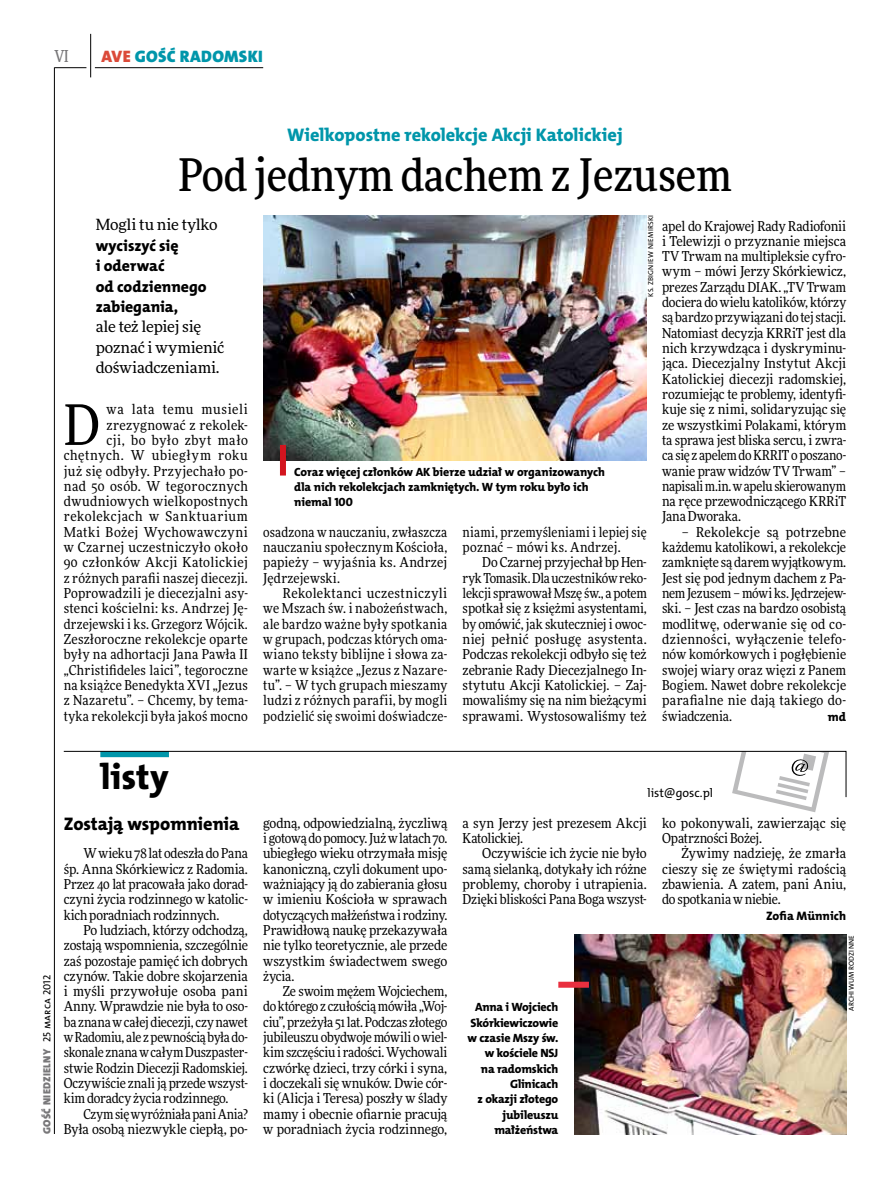
<style>
.page{position:relative;width:893px;height:1191px;background:#fff}
.page>*{position:absolute;margin:0;border:0;box-sizing:border-box;transform-origin:0 0}
.t1{font:55.95px "Freeday Narrow News";color:#000}
.t2{font:500 45px "Freeday Narrow";color:#000}
.t3{font:36px "The Mix HP8 Ex Bld";letter-spacing:.005em;color:#000}
.t4{font:18.3px "The Mix HP8 Ex Bld";letter-spacing:-.005em;color:#0096aa}
.t5{font:18.3px "The Mix HP8 Ex Bld";letter-spacing:-.005em;color:#000}
.t6{font:16.65px "The Mix HP9 Blk";letter-spacing:.02em;color:#0096aa}
.t7{font:500 16.5px "Freeday Narrow";color:#787779;scale:.9 1}
.t8{font:15.75px/20.4px "The Mix HP8 Ex Bld";color:#000}
.t9{font:15.45px/20.4px "Freeday News";letter-spacing:-.01em;color:#000}
.t10{font:13.65px/15.3px "Freeday Narrow News";letter-spacing:.01em;color:#000;text-align:justify}
.t11{font:13.65px/15.3px "Freeday Narrow News";letter-spacing:-.01em;color:#000;text-align:right}
.t12{font:12.3px "The Mix HP8 Ex Bld";letter-spacing:.005em;color:#000}
.t13{font:12.3px "The Mix HP5 Plain";color:#000}
.t14{font:12px/15.3px "The Mix HP8 Ex Bld";letter-spacing:-.015em;color:#000}
.t15{font:10.5px "The Mix HP9 Blk";letter-spacing:.025em;color:#787779}
.t16{font:7.2px "The Mix HP5 Plain";letter-spacing:.025em;color:#000}
.s1{color:#db4a39}
.s2{font-family:"The Mix HP5 Plain";color:#000}
</style>
<div class="page">
<hr style="left:54px;top:67px;width:1px;height:1067px;background:#000">
<hr style="left:90px;top:34px;width:1px;height:43px;background:#000">
<hr style="left:54px;top:67px;width:32px;height:1px;background:#000">
<hr style="left:95px;top:67px;width:168px;height:1px;background:#000">
<svg style="left:63px;top:751px;width:783px;height:61px"></svg>
<img style="left:263px;top:215px;width:384px;height:245px">
<div style="left:280px;top:445px;width:6px;height:30px;background:#d3151f"></div>
<img style="left:575px;top:935px;width:271px;height:199px">
<div style="left:558px;top:981px;width:31px;height:6px;background:#e92f3f"></div>
<p class="t7" style="left:54px;top:46px;width:17px">VI</p>
<p class="t6" style="left:101px;top:46px;width:163px"><span class="s1">AVE</span> GOŚĆ RADOMSKI</p>
<h3 class="t4" style="left:287px;top:123px;width:337px">Wielkopostne rekolekcje Akcji Katolickiej</h3>
<h2 class="t2" style="left:178px;top:147px;width:555px">Pod jednym dachem z Jezusem</h2>
<p class="t9" style="left:96px;top:214px;width:124px">Mogli tu nie tylko</p>
<p class="t8" style="left:96px;top:235px;width:112px">wyciszyć się<br>i oderwać<br>od codziennego zabiegania,</p>
<p class="t9" style="left:96px;top:316px;width:130px">ale też lepiej się poznać i wymienić doświadczeniami.</p>
<h1 class="t1" style="left:64px;top:390px;width:38px">D</h1>
<p class="t16" style="left:646px;top:297px;width:83px;rotate:-90deg">Ks. Zbigniew N iemirski</p>
<p class="t10" style="left:662px;top:218px;width:186px">apel do Krajowej Rady Radiofonii i Telewizji o przyznanie miejsca TV Trwam na multipleksie cyfro&shy;wym – mówi Jerzy Skórkiewicz, prezes Zarządu DIAK. „TV Trwam dociera do wielu katolików, którzy są bardzo przywiązani do tej stacji.<br>Natomiast decyzja KRRiT jest dla nich krzywdząca i dyskryminu&shy;jąca. Diecezjalny Instytut Akcji Katolickiej diecezji radomskiej, rozumiejąc te problemy, identyfi&shy;kuje się z nimi, solidaryzując się ze wszystkimi Polakami, którym ta sprawa jest bliska sercu, i zwra&shy;ca się z apelem do KRRIT o poszano&shy;wanie praw widzów TV Trwam” – napisali m.in. w apelu skierowanym na ręce przewodniczącego KRRiT Jana Dworaka.</p>
<p class="t10" style="left:662px;top:524px;width:186px;text-indent:20px">– Rekolekcje są potrzebne każdemu katolikowi, a rekolekcje zamknięte są darem wyjątkowym.<br>Jest się pod jednym dachem z Pa&shy;nem Jezusem – mówi ks. Jędrzejew&shy;ski. – Jest czas na bardzo osobistą modlitwę, oderwanie się od co&shy;dzienności, wyłączenie telefo&shy;nów komórkowych i pogłębienie swojej wiary oraz więzi z Panem Bogiem. Nawet dobre rekolekcje parafialne nie dają takiego do&shy;świadczenia.</p>
<p class="t10" style="left:64px;top:401px;width:186px;text-align:right">wa lata temu musieli zrezygnować z rekolek-<br>cji, bo było zbyt mało chętnych. W ubiegłym roku już się odbyły. Przyjechało po&shy;nad 50 osób. W tegorocznych dwudniowych wielkopostnych rekolekcjach w Sanktuarium<br>Matki Bożej Wychowawczyni w Czarnej uczestniczyło około<br>90 członków Akcji Katolickiej z różnych parafii naszej diecezji.<br>Poprowadzili je diecezjalni asy&shy;stenci kościelni: ks. Andrzej Ję&shy;drzejewski i ks. Grzegorz Wójcik.<br>Zeszłoroczne rekolekcje oparte były na adhortacji Jana Pawła II „Christifideles laici”, tegoroczne na książce Benedykta XVI „Jezus z Nazaretu”. – Chcemy, by tema&shy;tyka rekolekcji była jakoś mocno</p>
<p class="t14" style="left:294px;top:464px;width:312px">Coraz więcej członków AK bierze udział w organizowanych dla nich rekolekcjach zamkniętych. W tym roku było ich niemal 100</p>
<p class="t10" style="left:263px;top:524px;width:186px">osadzona w nauczaniu, zwłaszcza nauczaniu społecznym Kościoła, papieży – wyjaśnia ks. Andrzej Jędrzejewski.</p>
<p class="t10" style="left:263px;top:585px;width:186px;text-indent:20px">Rekolektanci uczestniczyli we Mszach św. i nabożeństwach, ale bardzo ważne były spotkania w grupach, podczas których oma&shy;wiano teksty biblijne i słowa za&shy;warte w książce „Jezus z Nazare&shy;tu”. – W tych grupach mieszamy ludzi z różnych parafii, by mogli podzielić się swoimi doświadcze-</p>
<p class="t10" style="left:463px;top:524px;width:186px">niami, przemyśleniami i lepiej się poznać – mówi ks. Andrzej.</p>
<p class="t10" style="left:463px;top:555px;width:186px;text-indent:20px">Do Czarnej przyjechał bp Hen&shy;ryk Tomasik. Dla uczestników reko&shy;lekcji sprawował Mszę św., a potem spotkał się z księżmi asystentami, by omówić, jak skuteczniej i owoc&shy;niej pełnić posługę asystenta.<br>Podczas rekolekcji odbyło się też zebranie Rady Diecezjalnego In&shy;stytutu Akcji Katolickiej. – Zaj&shy;mowaliśmy się na nim bieżącymi sprawami. Wystosowaliśmy też</p>
<p class="t12" style="left:828px;top:708px;width:20px">md</p>
<p class="t15" style="left:40px;top:1134px;width:161px;rotate:-90deg">GOŚĆ NIEDZIELNY <span class="s2">25 marca 2012</span></p>
<h3 class="t3" style="left:101px;top:754px;width:69px">listy</h3>
<h3 class="t5" style="left:64px;top:812px;width:177px">Zostają wspomnienia</h3>
<p class="t10" style="left:64px;top:845px;width:186px;text-indent:20px">W wieku 78 lat odeszła do Pana śp. Anna Skórkiewicz z Radomia.<br>Przez 40 lat pracowała jako dorad&shy;czyni życia rodzinnego w katolic&shy;kich poradniach rodzinnych.</p>
<p class="t10" style="left:64px;top:922px;width:186px;text-indent:20px">Po ludziach, którzy odchodzą, zostają wspomnienia, szczególnie zaś pozostaje pamięć ich dobrych czynów. Takie dobre skojarzenia i myśli przywołuje osoba pani Anny. Wprawdzie nie była to oso&shy;ba znana w całej diecezji, czy nawet w Radomiu, ale z pewnością była do&shy;skonale znana w całym Duszpaster&shy;stwie Rodzin Diecezji Radomskiej.<br>Oczywiście znali ją przede wszyst&shy;kim doradcy życia rodzinnego.</p>
<p class="t11" style="left:64px;top:1106px;width:186px">Czym się wyróżniała pani Ania?<br>Była osobą niezwykle ciepłą, po-</p>
<p class="t10" style="left:263px;top:815px;width:186px">godną, odpowiedzialną, życzliwą i gotową do pomocy. Już w latach 70. ubiegłego wieku otrzymała misję kanoniczną, czyli dokument upo&shy;ważniający ją do zabierania głosu w imieniu Kościoła w sprawach dotyczących małżeństwa i rodziny.<br>Prawidłową naukę przekazywała nie tylko teoretycznie, ale przede wszystkim świadectwem swego życia.</p>
<p class="t10" style="left:263px;top:983px;width:186px;text-indent:20px">Ze swoim mężem Wojciechem, do którego z czułością mówiła „Woj&shy;ciu”, przeżyła 51 lat. Podczas złotego jubileuszu obydwoje mówili o wiel&shy;kim szczęściu i radości. Wychowali czwórkę dzieci, trzy córki i syna, i doczekali się wnuków. Dwie cór&shy;ki (Alicja i Teresa) poszły w ślady mamy i obecnie ofiarnie pracują w poradniach życia rodzinnego,</p>
<p class="t13" style="left:647px;top:785px;width:67px">list@gosc.pl</p>
<p class="t10" style="left:463px;top:815px;width:186px">a syn Jerzy jest prezesem Akcji<br>Katolickiej.</p>
<p class="t10" style="left:463px;top:845px;width:186px;text-indent:20px">Oczywiście ich życie nie było samą sielanką, dotykały ich różne problemy, choroby i utrapienia.<br>Dzięki bliskości Pana Boga wszyst-</p>
<p class="t14" style="left:468px;top:1000px;width:92px;text-align:right">Anna i Wojciech<br>Skórkiewiczowie w czasie Mszy św. w kościele NSJ<br>na radomskich<br>Glinicach<br>z okazji złotego jubileuszu małżeństwa</p>
<p class="t10" style="left:662px;top:815px;width:186px">ko pokonywali, zawierzając się<br>Opatrzności Bożej.</p>
<p class="t10" style="left:662px;top:845px;width:186px;text-indent:20px">Żywimy nadzieję, że zmarła cieszy się ze świętymi radością zbawienia. A zatem, pani Aniu, do spotkania w niebie.</p>
<p class="t12" style="left:766px;top:907px;width:82px">Zofia Münnich</p>
<p class="t16" style="left:847px;top:1011px;width:78px;rotate:-90deg">Arch iwum rodzinne</p>
</div>
